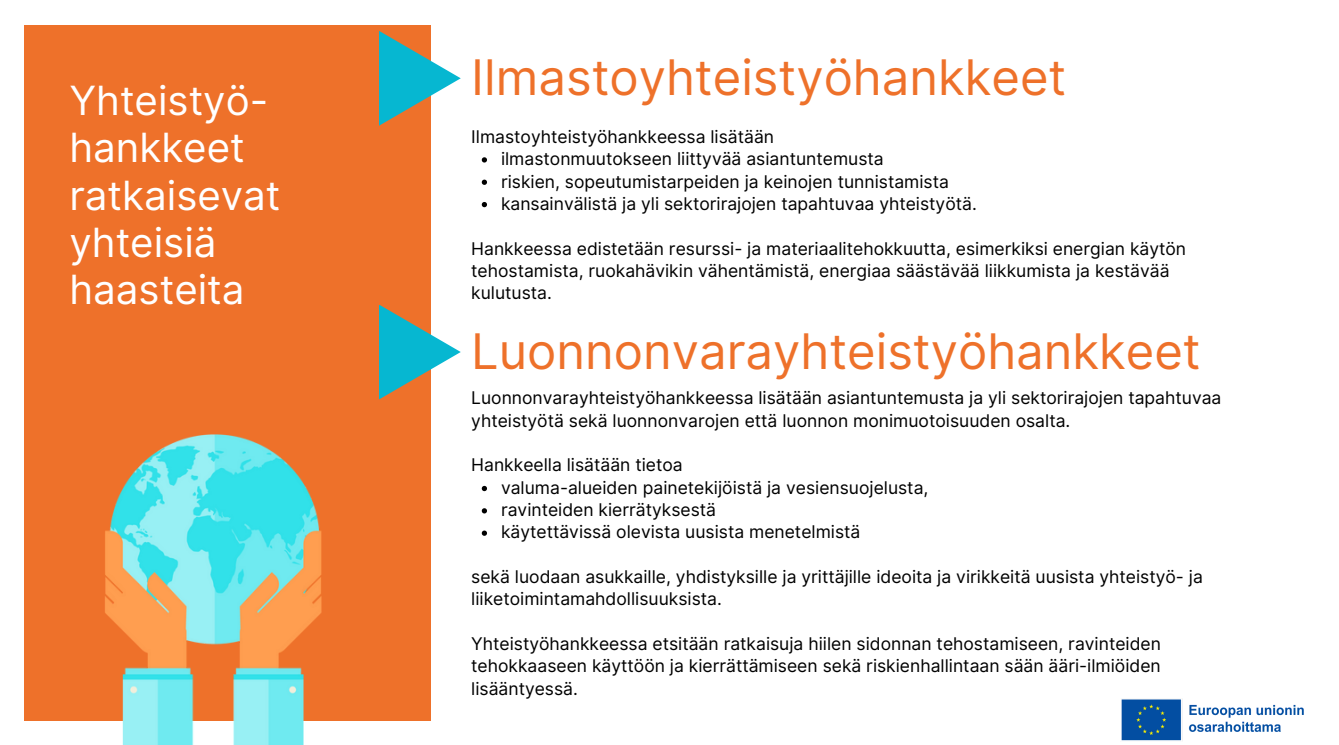
<style>
.page{position:relative;width:1339px;height:745px;background:#fff}
.page>*{position:absolute;margin:0;border:0;box-sizing:border-box;transform-origin:0 0}
.t1{font:49px "Inter";color:#ee712a}
.t2{font:40.25px/47.2px "Inter";color:#fff}
.t3{font:17.5px/22.4px "Inter";color:#000}
</style>
<div class="page">
<div style="left:25px;top:25px;width:406px;height:694px;background:#ee712a"></div>
<svg style="left:379px;top:31px;width:82px;height:95px"></svg>
<img style="left:24px;top:372px;width:403px;height:372px">
<svg style="left:379px;top:305px;width:82px;height:94px"></svg>
<svg style="left:482px;top:157px;width:5px;height:5px"></svg>
<svg style="left:482px;top:179px;width:5px;height:6px"></svg>
<svg style="left:482px;top:202px;width:5px;height:5px"></svg>
<svg style="left:482px;top:485px;width:5px;height:6px"></svg>
<svg style="left:482px;top:508px;width:5px;height:5px"></svg>
<svg style="left:482px;top:530px;width:5px;height:5px"></svg>
<img style="left:1121px;top:699px;width:183px;height:42px">
<p class="t2" style="left:69px;top:77px;width:213px">Yhteistyö&shy;hankkeet ratkaisevat yhteisiä haasteita</p>
<p class="t1" style="left:471px;top:48px;width:596px">Ilmastoyhteistyöhankkeet</p>
<p class="t3" style="left:471px;top:125px;width:304px">Ilmastoyhteistyöhankkeessa lisätään</p>
<p class="t3" style="left:501px;top:147px;width:384px">ilmastonmuutokseen liittyvää asiantuntemusta</p>
<p class="t3" style="left:501px;top:170px;width:449px">riskien, sopeutumistarpeiden ja keinojen tunnistamista</p>
<p class="t3" style="left:501px;top:192px;width:477px">kansainvälistä ja yli sektorirajojen tapahtuvaa yhteistyötä.</p>
<p class="t3" style="left:471px;top:237px;width:716px">Hankkeessa edistetään resurssi- ja materiaalitehokkuutta, esimerkiksi energian käytön tehostamista, ruokahävikin vähentämistä, energiaa säästävää liikkumista ja kestävää kulutusta.</p>
<p class="t1" style="left:471px;top:322px;width:731px">Luonnonvarayhteistyöhankkeet</p>
<p class="t3" style="left:471px;top:386px;width:752px">Luonnonvarayhteistyöhankkeessa lisätään asiantuntemusta ja yli sektorirajojen tapahtuvaa yhteistyötä sekä luonnonvarojen että luonnon monimuotoisuuden osalta.</p>
<p class="t3" style="left:471px;top:453px;width:213px">Hankkeella lisätään tietoa</p>
<p class="t3" style="left:501px;top:476px;width:429px">valuma-alueiden painetekijöistä ja vesiensuojelusta,</p>
<p class="t3" style="left:501px;top:498px;width:217px">ravinteiden kierrätyksestä</p>
<p class="t3" style="left:501px;top:520px;width:361px">käytettävissä olevista uusista menetelmistä</p>
<p class="t3" style="left:471px;top:565px;width:733px">sekä luodaan asukkaille, yhdistyksille ja yrittäjille ideoita ja virikkeitä uusista yhteistyö- ja liiketoimintamahdollisuuksista.</p>
<p class="t3" style="left:471px;top:632px;width:691px;text-align:justify">Yhteistyöhankkeessa etsitään ratkaisuja hiilen sidonnan tehostamiseen, ravinteiden tehokkaaseen käyttöön ja kierrättämiseen sekä riskienhallintaan sään ääri-ilmiöiden lisääntyessä.</p>
</div>
